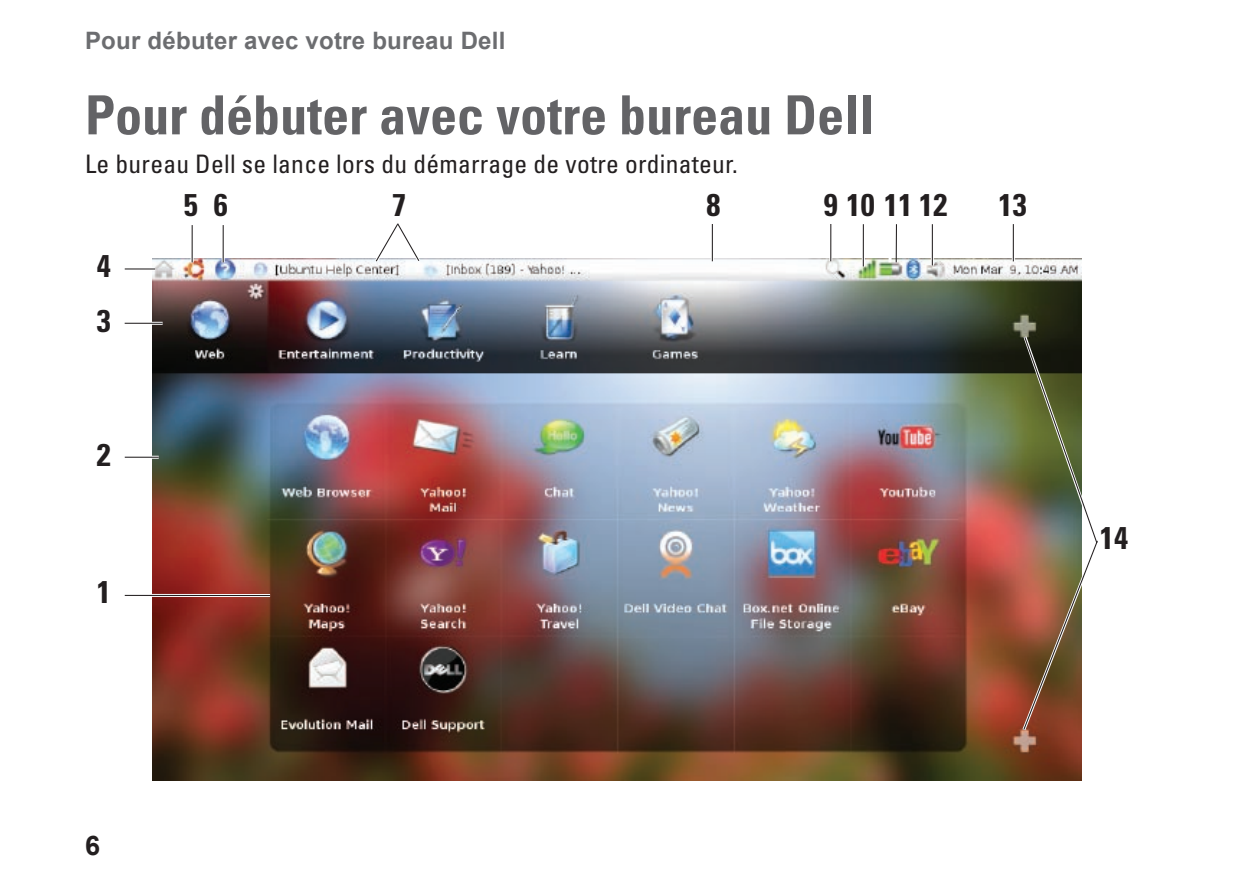
<style>
.page{position:relative;width:1259px;height:893px;background:#fff}
.page>*{position:absolute;margin:0;border:0;box-sizing:border-box;transform-origin:0 0}
.t1{font:700 condensed 54px "Univers";color:#636366}
.t2{font:700 condensed 31.5px "Univers";letter-spacing:.01em;color:#231f20}
.t3{font:700 27px "Arial";color:#231f20}
.t4{font:condensed 25.5px "Univers";letter-spacing:.01em;color:#231f20}
.t5{font:700 24px "Arial";letter-spacing:.01em;color:#6c6d70}
</style>
<div class="page">
<img style="left:152px;top:258px;width:929px;height:523px">
<hr style="left:125px;top:594px;width:145px;height:3px;background:#fff">
<hr style="left:125px;top:595px;width:145px;height:1px;background:#231f20">
<hr style="left:125px;top:456px;width:34px;height:3px;background:#fff">
<hr style="left:125px;top:457px;width:34px;height:1px;background:#231f20">
<hr style="left:125px;top:322px;width:38px;height:3px;background:#fff">
<hr style="left:125px;top:323px;width:38px;height:1px;background:#231f20">
<hr style="left:125px;top:267px;width:30px;height:3px;background:#fff">
<hr style="left:125px;top:268px;width:30px;height:1px;background:#231f20">
<hr style="left:191px;top:225px;width:3px;height:37px;background:#fff">
<hr style="left:192px;top:225px;width:1px;height:37px;background:#231f20">
<hr style="left:222px;top:225px;width:3px;height:37px;background:#fff">
<hr style="left:223px;top:225px;width:1px;height:37px;background:#231f20">
<svg style="left:375px;top:223px;width:45px;height:39px"></svg>
<hr style="left:711px;top:224px;width:3px;height:37px;background:#fff">
<hr style="left:712px;top:224px;width:1px;height:37px;background:#231f20">
<hr style="left:829px;top:224px;width:3px;height:37px;background:#fff">
<hr style="left:830px;top:224px;width:1px;height:37px;background:#231f20">
<hr style="left:931px;top:224px;width:3px;height:41px;background:#fff">
<hr style="left:932px;top:224px;width:1px;height:41px;background:#231f20">
<hr style="left:888px;top:224px;width:4px;height:38px;background:#fff">
<hr style="left:895px;top:224px;width:2px;height:38px;background:#231f20">
<hr style="left:861px;top:224px;width:4px;height:42px;background:#fff">
<hr style="left:862px;top:224px;width:2px;height:42px;background:#231f20">
<hr style="left:1011px;top:224px;width:4px;height:37px;background:#fff">
<hr style="left:1012px;top:224px;width:2px;height:37px;background:#231f20">
<img style="left:1022px;top:336px;width:76px;height:394px">
<p class="t5" style="left:85px;top:25px;width:422px">Pour débuter avec votre bureau Dell</p>
<h1 class="t1" style="left:85px;top:82px;width:790px">pour débuter avec votre bureau Dell</h1>
<p class="t4" style="left:85px;top:148px;width:654px">Le bureau Dell se lance lors du démarrage de votre ordinateur.</p>
<p class="t2" style="left:97px;top:246px;width:15px">4</p>
<p class="t2" style="left:97px;top:301px;width:15px">3</p>
<p class="t2" style="left:97px;top:435px;width:15px">2</p>
<p class="t2" style="left:97px;top:573px;width:15px">1</p>
<p class="t2" style="left:184px;top:186px;width:46px">5 6</p>
<p class="t2" style="left:392px;top:186px;width:15px">7</p>
<p class="t2" style="left:706px;top:186px;width:15px">8</p>
<p class="t2" style="left:824px;top:186px;width:125px">9 10 1112</p>
<p class="t2" style="left:998px;top:186px;width:30px">13</p>
<p class="t2" style="left:1099px;top:518px;width:30px">14</p>
<p class="t3" style="left:85px;top:827px;width:17px">6</p>
</div>
